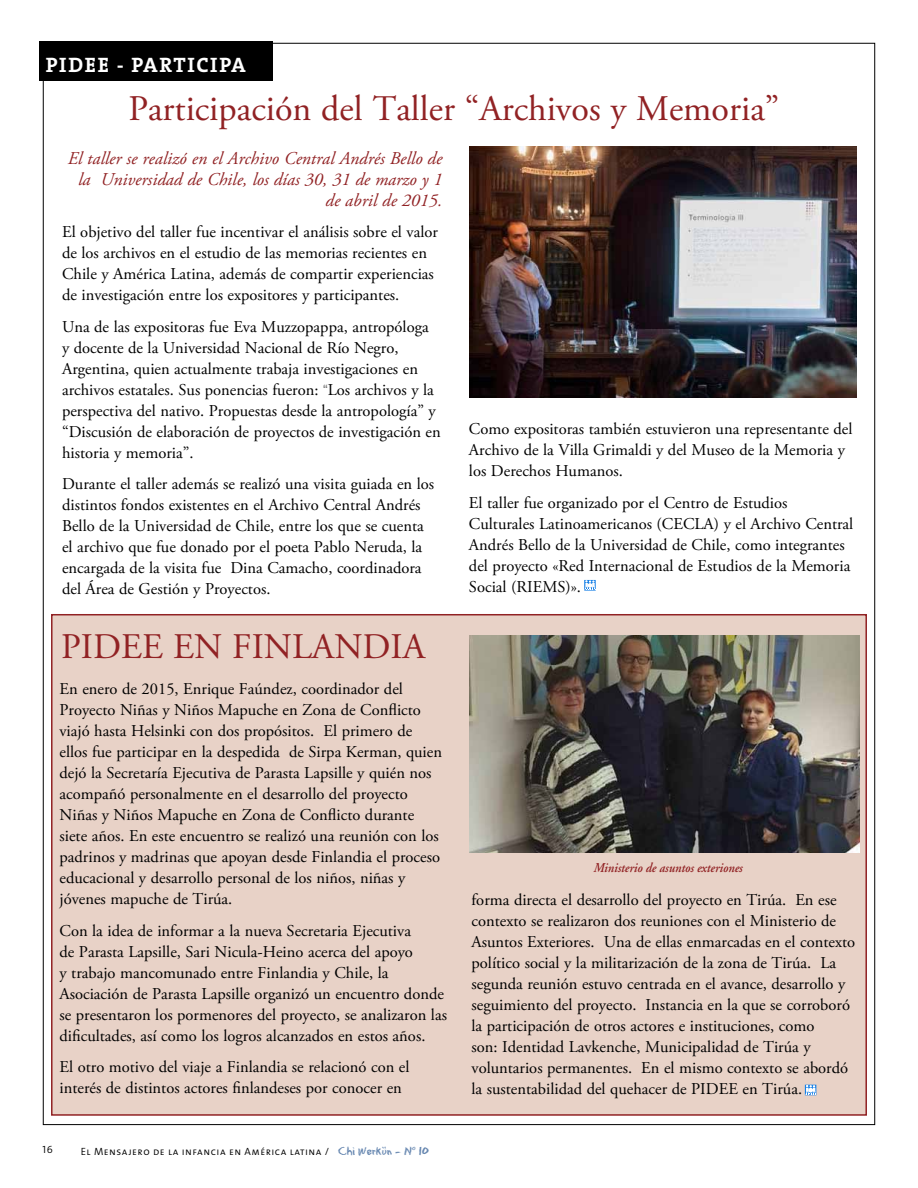
<style>
.page{position:relative;width:918px;height:1188px;background:#fff}
.page>*{position:absolute;margin:0;border:0;box-sizing:border-box;transform-origin:0 0}
.t1{font:36px "Adobe Garamond Pro";color:#912224}
.t2{font:700 21px "The Serif";letter-spacing:.075em;color:#fff}
.t3{font:italic 18px/21px "Adobe Garamond Pro";color:#912224;text-align:right}
.t4{font:16.5px/21px "Adobe Garamond Pro";color:#000}
.t5{font:italic 600 13.5px "Adobe Garamond";color:#912224;scale:.9 1}
.t6{font:10.5px "The Sans Semi Light Caps";letter-spacing:.05em;color:#000}
.s1{font-family:"Arial";font-size:14.25px;color:#666}
.s2{font-family:"Eraser Dust";font-size:12px;color:#6485af}
</style>
<div class="page">
<div style="left:51px;top:614px;width:816px;height:502px;background:#e8d2c7;border:2px solid #912224"></div>
<div style="left:39px;top:42px;width:234px;height:39px;background:#000"></div>
<svg style="left:585px;top:580px;width:11px;height:11px"></svg>
<img style="left:470px;top:147px;width:386px;height:251px">
<img style="left:470px;top:635px;width:389px;height:218px">
<svg style="left:805px;top:1085px;width:12px;height:10px"></svg>
<p class="t2" style="left:46px;top:47px;width:201px">PIDEE - PARTICIPA</p>
<h1 class="t1" style="left:128px;top:87px;width:653px">Participación del Taller “Archivos y Memoria”</h1>
<p class="t3" style="left:68px;top:148px;width:376px">El taller se realizó en el Archivo Central Andrés Bello de la Universidad de Chile, los días 30, 31 de marzo y 1 de abril de 2015.</p>
<p class="t4" style="left:62px;top:222px;width:377px">El objetivo del taller fue incentivar el análisis sobre el valor de los archivos en el estudio de las memorias recientes en Chile y América Latina, además de compartir experiencias de investigación entre los expositores y participantes.</p>
<p class="t4" style="left:62px;top:316px;width:380px">Una de las expositoras fue Eva Muzzopappa, antropóloga<br>y docente de la Universidad Nacional de Río Negro, Argentina, quien actualmente trabaja investigaciones en archivos estatales. Sus ponencias fueron: <span class="s1">“</span>Los archivos y la perspectiva del nativo. Propuestas desde la antropología” y “Discusión de elaboración de proyectos de investigación en historia y memoria”.</p>
<p class="t4" style="left:62px;top:474px;width:374px">Durante el taller además se realizó una visita guiada en los distintos fondos existentes en el Archivo Central Andrés Bello de la Universidad de Chile, entre los que se cuenta el archivo que fue donado por el poeta Pablo Neruda, la encargada de la visita fue Dina Camacho, coordinadora del Área de Gestión y Proyectos.</p>
<p class="t4" style="left:469px;top:419px;width:385px">Como expositoras también estuvieron una representante del<br>Archivo de la Villa Grimaldi y del Museo de la Memoria y los Derechos Humanos.</p>
<p class="t4" style="left:469px;top:493px;width:386px">El taller fue organizado por el Centro de Estudios Culturales Latinoamericanos (CECLA) y el Archivo Central Andrés Bello de la Universidad de Chile, como integrantes del proyecto «Red Internacional de Estudios de la Memoria Social (RIEMS)».</p>
<h1 class="t1" style="left:61px;top:625px;width:365px">PIDEE EN FINLANDIA</h1>
<p class="t4" style="left:60px;top:679px;width:384px">En enero de 2015, Enrique Faúndez, coordinador del Proyecto Niñas y Niños Mapuche en Zona de Conflicto viajó hasta Helsinki con dos propósitos. El primero de ellos fue participar en la despedida de Sirpa Kerman, quien dejó la Secretaría Ejecutiva de Parasta Lapsille y quién nos acompañó personalmente en el desarrollo del proyecto Niñas y Niños Mapuche en Zona de Conflicto durante siete años. En este encuentro se realizó una reunión con los padrinos y madrinas que apoyan desde Finlandia el proceso educacional y desarrollo personal de los niños, niñas y jóvenes mapuche de Tirúa.</p>
<p class="t4" style="left:60px;top:920px;width:389px">Con la idea de informar a la nueva Secretaria Ejecutiva<br>de Parasta Lapsille, Sari Nicula-Heino acerca del apoyo<br>y trabajo mancomunado entre Finlandia y Chile, la Asociación de Parasta Lapsille organizó un encuentro donde se presentaron los pormenores del proyecto, se analizaron las dificultades, así como los logros alcanzados en estos años.</p>
<p class="t4" style="left:60px;top:1057px;width:352px">El otro motivo del viaje a Finlandia se relacionó con el interés de distintos actores finlandeses por conocer en</p>
<p class="t6" style="left:43px;top:1141px;width:12px">16</p>
<p class="t6" style="left:81px;top:1142px;width:350px">El Mensajero de la infancia en América latina / <span class="s2">Chi Werkün - Nº 10</span></p>
<p class="t5" style="left:594px;top:860px;width:167px">Ministerio de asuntos exteriones</p>
<p class="t4" style="left:472px;top:890px;width:385px">forma directa el desarrollo del proyecto en Tirúa. En ese contexto se realizaron dos reuniones con el Ministerio de Asuntos Exteriores. Una de ellas enmarcadas en el contexto político social y la militarización de la zona de Tirúa. La segunda reunión estuvo centrada en el avance, desarrollo y seguimiento del proyecto. Instancia en la que se corroboró la participación de otros actores e instituciones, como<br>son: Identidad Lavkenche, Municipalidad de Tirúa y voluntarios permanentes. En el mismo contexto se abordó la sustentabilidad del quehacer de PIDEE en Tirúa.</p>
</div>
